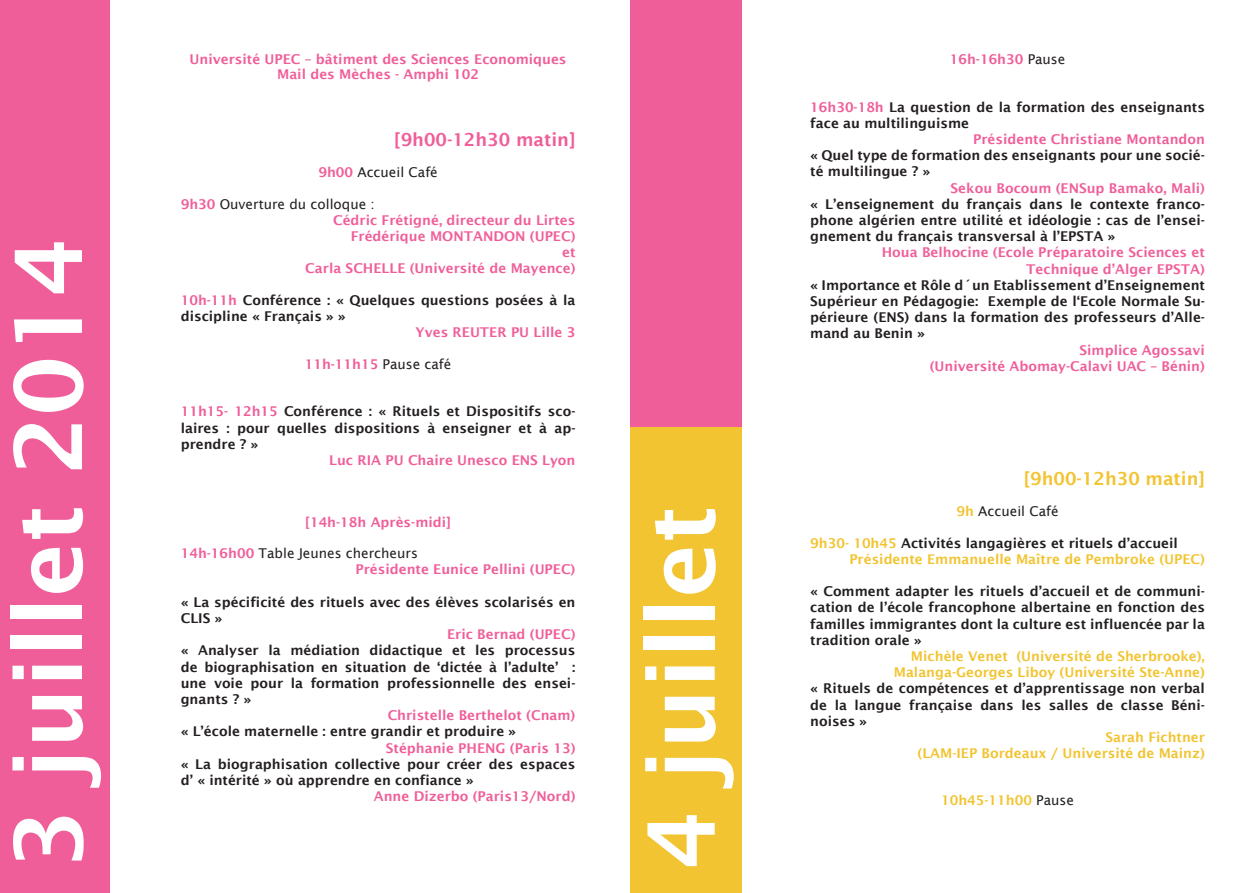
<style>
.page{position:relative;width:1259px;height:893px;background:#fff}
.page>*{position:absolute;margin:0;border:0;box-sizing:border-box;transform-origin:0 0}
.t1{font:600 93px "Lucida Sans";color:#fff}
.t2{font:600 18px "Lucida Sans";color:#f2c431}
.t3{font:600 18px "Lucida Sans";color:#f05e99}
.t4{font:600 13.5px/16.2px "Lucida Sans";color:#231f20;text-align:justify}
.t5{font:600 13.5px/16.2px "Lucida Sans";color:#f05e99;text-align:right}
.t6{font:600 13.5px/16.2px "Lucida Sans";color:#f2c431;text-align:right}
.t7{font:13.5px "Lucida Sans";color:#231f20}
.s1{font-weight:600;color:#f05e99}
.s2{color:#f05e99}
.s3{font-weight:400;color:#231f20}
.s4{font-weight:600;color:#f2c431}
.s5{color:#231f20}
</style>
<div class="page">
<div style="left:0;top:0;width:110px;height:893px;background:#f05e99"></div>
<div style="left:630px;top:0;width:111px;height:427px;background:#f05e99"></div>
<div style="left:630px;top:427px;width:111px;height:466px;background:#f2c431"></div>
<h1 class="t1" style="left:-4px;top:869px;width:633px;rotate:-90deg">3 juillet 2014</h1>
<p class="t5" style="left:190px;top:51px;width:378px;line-height:15.5px;text-align:center">Université UPEC – bâtiment des Sciences Economiques<br>Mail des Mèches - Amphi 102</p>
<h2 class="t3" style="left:394px;top:130px;width:183px">[9h00-12h30 matin]</h2>
<p class="t7" style="left:318px;top:165px;width:121px"><span class="s1">9h00</span> Accueil Café</p>
<p class="t7" style="left:181px;top:196px;width:196px"><span class="s1">9h30</span> Ouverture du colloque :</p>
<p class="t5" style="left:333px;top:212px;width:244px">Cédric Frétigné, directeur du Lirtes</p>
<p class="t5" style="left:351px;top:228px;width:226px">Frédérique MONTANDON (UPEC)</p>
<p class="t5" style="left:562px;top:244px;width:15px">et</p>
<p class="t5" style="left:305px;top:260px;width:272px">Carla SCHELLE (Université de Mayence)</p>
<p class="t4" style="left:181px;top:292px;width:396px"><span class="s2">10h-11h</span> Conférence : « Quelques questions posées à la discipline « Français » »</p>
<p class="t5" style="left:415px;top:324px;width:161px">Yves REUTER PU Lille 3</p>
<p class="t5" style="left:305px;top:356px;width:148px">11h-11h15 <span class="s3">Pause café</span></p>
<p class="t4" style="left:181px;top:403px;width:396px"><span class="s2">11h15- 12h15</span> Conférence : « Rituels et Dispositifs sco&shy;laires : pour quelles dispositions à enseigner et à ap&shy;prendre ? »</p>
<p class="t5" style="left:329px;top:452px;width:248px">Luc RIA PU Chaire Unesco ENS Lyon</p>
<p class="t5" style="left:305px;top:514px;width:147px">[14h-18h Après-midi]</p>
<p class="t5" style="left:355px;top:545px;width:221px;text-align:left;text-indent:-175px">14h-16h00 <span class="s3">Table Jeunes chercheurs<br></span>Présidente Eunice Pellini (UPEC)</p>
<p class="t4" style="left:181px;top:594px;width:396px">« La spécificité des rituels avec des élèves scolarisés en<br>CLIS »</p>
<p class="t5" style="left:447px;top:626px;width:130px">Eric Bernad (UPEC)</p>
<p class="t4" style="left:181px;top:642px;width:396px">« Analyser la médiation didactique et les processus de biographisation en situation de ‘dictée à l’adulte’ : une voie pour la formation professionnelle des ensei&shy;gnants ? »</p>
<p class="t5" style="left:388px;top:707px;width:189px">Christelle Berthelot (Cnam)</p>
<p class="t4" style="left:181px;top:723px;width:337px">« L’école maternelle : entre grandir et produire »</p>
<p class="t5" style="left:386px;top:740px;width:191px">Stéphanie PHENG (Paris 13)</p>
<p class="t4" style="left:181px;top:756px;width:396px">« La biographisation collective pour créer des espaces d’ « intérité » où apprendre en confiance »</p>
<p class="t5" style="left:374px;top:788px;width:203px">Anne Dizerbo (Paris13/Nord)</p>
<h1 class="t1" style="left:628px;top:869px;width:366px;rotate:-90deg">4 juillet</h1>
<p class="t5" style="left:950px;top:51px;width:117px">16h-16h30 <span class="s3">Pause</span></p>
<p class="t4" style="left:810px;top:99px;width:396px"><span class="s2">16h30-18h</span> La question de la formation des enseignants face au multilinguisme</p>
<p class="t5" style="left:973px;top:131px;width:233px">Présidente Christiane Montandon</p>
<p class="t4" style="left:810px;top:147px;width:396px">« Quel type de formation des enseignants pour une socié&shy;té multilingue ? »</p>
<p class="t5" style="left:950px;top:180px;width:256px">Sekou Bocoum (ENSup Bamako, Mali)</p>
<p class="t4" style="left:810px;top:196px;width:396px">« L’enseignement du français dans le contexte franco&shy;phone algérien entre utilité et idéologie : cas de l’ensei&shy;gnement du français transversal à l’EPSTA »</p>
<p class="t5" style="left:881px;top:244px;width:325px">Houa Belhocine (Ecole Préparatoire Sciences et<br>Technique d’Alger EPSTA)</p>
<p class="t4" style="left:810px;top:277px;width:396px">« Importance et Rôle d´un Etablissement d’Enseignement Supérieur en Pédagogie: Exemple de l‘Ecole Normale Su&shy;périeure (ENS) dans la formation des professeurs d’Alle&shy;mand au Benin »</p>
<p class="t5" style="left:930px;top:342px;width:277px">Simplice Agossavi<br>(Université Abomay-Calavi UAC – Bénin)</p>
<h2 class="t2" style="left:1023px;top:468px;width:183px">[9h00-12h30 matin]</h2>
<p class="t7" style="left:956px;top:503px;width:104px"><span class="s4">9h</span> Accueil Café</p>
<p class="t6" style="left:849px;top:535px;width:357px;text-align:left;text-indent:-39px">9h30- 10h45 <span class="s5">Activités langagières et rituels d’accueil<br></span>Présidente Emmanuelle Maître de Pembroke (UPEC)</p>
<p class="t4" style="left:810px;top:583px;width:396px">« Comment adapter les rituels d’accueil et de communi&shy;cation de l’école francophone albertaine en fonction des familles immigrantes dont la culture est influencée par la tradition orale »</p>
<p class="t6" style="left:893px;top:648px;width:313px">Michèle Venet (Université de Sherbrooke),<br>Malanga-Georges Liboy (Université Ste-Anne)</p>
<p class="t4" style="left:810px;top:680px;width:396px">« Rituels de compétences et d’apprentissage non verbal de la langue française dans les salles de classe Béni&shy;noises »</p>
<p class="t6" style="left:917px;top:729px;width:289px">Sarah Fichtner<br>(LAM-IEP Bordeaux / Université de Mainz)</p>
<p class="t6" style="left:941px;top:792px;width:134px">10h45-11h00 <span class="s3">Pause</span></p>
</div>
